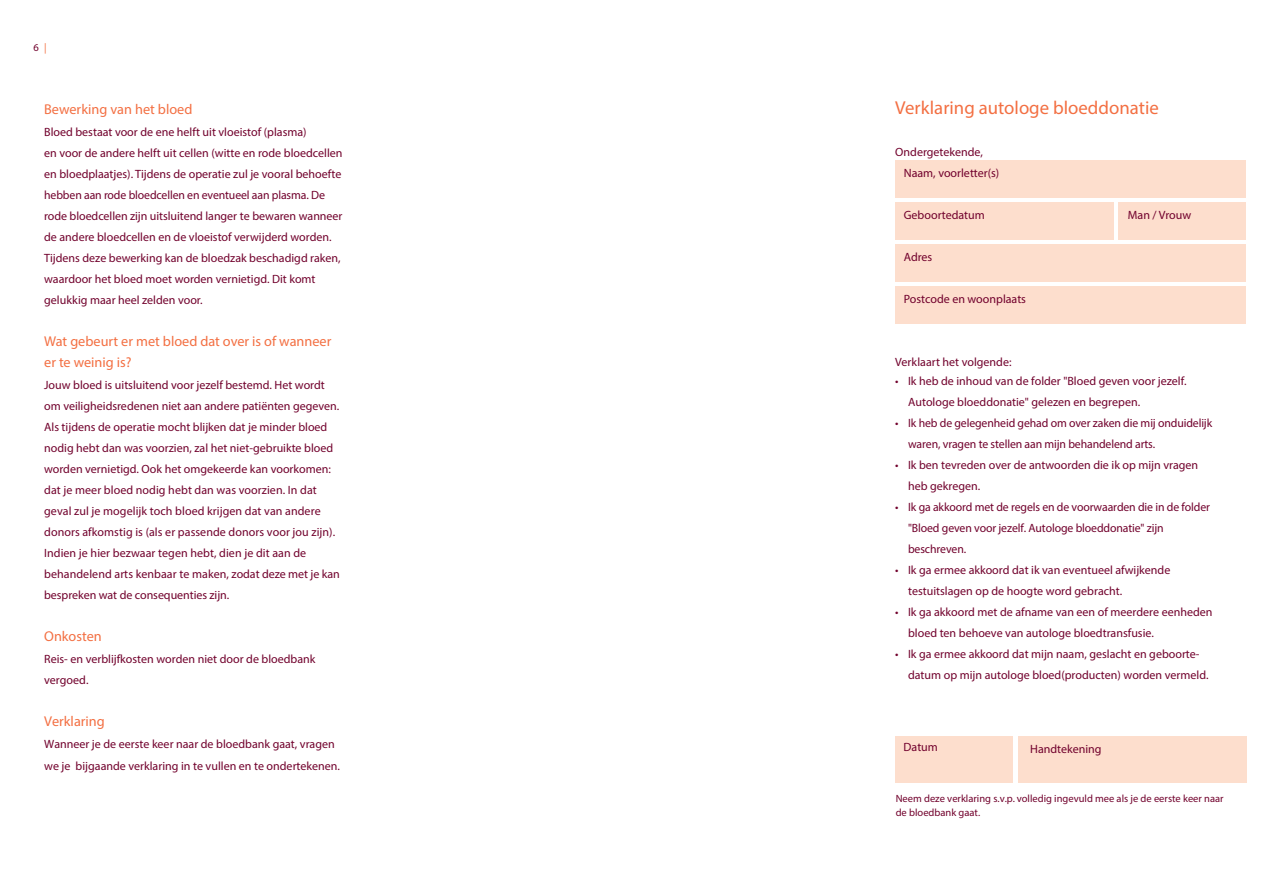
<style>
.page{position:relative;width:1276px;height:893px;background:#fff}
.page>*{position:absolute;margin:0;border:0;box-sizing:border-box;transform-origin:0 0}
.t1{font:18.75px "Myriad Pro";color:#f36f42}
.t2{font:14.25px/21px "Myriad Pro";color:#f36f42}
.t3{font:12px/21px "Myriad Pro";color:#71002c}
.t4{font:10.5px/13.5px "Myriad Pro";color:#71002c}
.s1{color:#f36f42}
</style>
<div class="page">
<div style="left:1118px;top:202px;width:128px;height:38px;background:#fddecd"></div>
<div style="left:895px;top:160px;width:351px;height:38px;background:#fddecd"></div>
<div style="left:895px;top:244px;width:351px;height:38px;background:#fddecd"></div>
<div style="left:895px;top:286px;width:351px;height:38px;background:#fddecd"></div>
<div style="left:895px;top:202px;width:218px;height:38px;background:#fddecd"></div>
<div style="left:895px;top:736px;width:118px;height:47px;background:#fddecd"></div>
<div style="left:1018px;top:736px;width:228px;height:47px;background:#fddecd"></div>
<p class="t4" style="left:34px;top:40px;width:15px">6 <span class="s1">|</span></p>
<p class="t2" style="left:44px;top:98px;width:150px">Bewerking van het bloed</p>
<p class="t3" style="left:44px;top:121px;width:300px">Bloed bestaat voor de ene helft uit vloeistof (plasma)<br>en voor de andere helft uit cellen (witte en rode bloedcellen en bloedplaatjes). Tijdens de operatie zul je vooral behoefte hebben aan rode bloedcellen en eventueel aan plasma. De rode bloedcellen zijn uitsluitend langer te bewaren wanneer de andere bloedcellen en de vloeistof verwijderd worden.<br>Tijdens deze bewerking kan de bloedzak beschadigd raken, waardoor het bloed moet worden vernietigd. Dit komt gelukkig maar heel zelden voor.</p>
<p class="t2" style="left:44px;top:330px;width:289px">Wat gebeurt er met bloed dat over is of wanneer er te weinig is?</p>
<p class="t3" style="left:44px;top:374px;width:297px">Jouw bloed is uitsluitend voor jezelf bestemd. Het wordt om veiligheidsredenen niet aan andere patiënten gegeven.<br>Als tijdens de operatie mocht blijken dat je minder bloed nodig hebt dan was voorzien, zal het niet-gebruikte bloed worden vernietigd. Ook het omgekeerde kan voorkomen: dat je meer bloed nodig hebt dan was voorzien. In dat geval zul je mogelijk toch bloed krijgen dat van andere donors afkomstig is (als er passende donors voor jou zijn).<br>Indien je hier bezwaar tegen hebt, dien je dit aan de behandelend arts kenbaar te maken, zodat deze met je kan bespreken wat de consequenties zijn.</p>
<p class="t2" style="left:44px;top:625px;width:59px">Onkosten</p>
<p class="t3" style="left:44px;top:648px;width:273px">Reis- en verblijfkosten worden niet door de bloedbank vergoed.</p>
<p class="t2" style="left:44px;top:710px;width:62px">Verklaring</p>
<p class="t3" style="left:44px;top:732px;width:297px;line-height:22px">Wanneer je de eerste keer naar de bloedbank gaat, vragen we je bijgaande verklaring in te vullen en te ondertekenen.</p>
<h1 class="t1" style="left:895px;top:96px;width:265px">Verklaring autologe bloeddonatie</h1>
<p class="t3" style="left:904px;top:141px;width:97px;text-indent:-9px">Ondergetekende,<br>Naam, voorletter(s)</p>
<p class="t3" style="left:904px;top:204px;width:83px">Geboortedatum</p>
<p class="t3" style="left:1128px;top:204px;width:65px">Man / Vrouw</p>
<p class="t3" style="left:904px;top:246px;width:30px">Adres</p>
<p class="t3" style="left:904px;top:288px;width:124px">Postcode en woonplaats</p>
<p class="t3" style="left:895px;top:351px;width:118px">Verklaart het volgende:</p>
<p class="t3" style="left:908px;top:371px;width:280px;text-indent:-13px">• Ik heb de inhoud van de folder "Bloed geven voor jezelf.<br>Autologe bloeddonatie" gelezen en begrepen.</p>
<p class="t3" style="left:908px;top:413px;width:306px;text-indent:-13px">• Ik heb de gelegenheid gehad om over zaken die mij onduidelijk waren, vragen te stellen aan mijn behandelend arts.</p>
<p class="t3" style="left:908px;top:455px;width:292px;text-indent:-13px">• Ik ben tevreden over de antwoorden die ik op mijn vragen heb gekregen.</p>
<p class="t3" style="left:908px;top:497px;width:303px;text-indent:-13px">• Ik ga akkoord met de regels en de voorwaarden die in de folder "Bloed geven voor jezelf. Autologe bloeddonatie" zijn beschreven.</p>
<p class="t3" style="left:908px;top:560px;width:264px;text-indent:-13px">• Ik ga ermee akkoord dat ik van eventueel afwijkende testuitslagen op de hoogte word gebracht.</p>
<p class="t3" style="left:908px;top:602px;width:306px;text-indent:-13px">• Ik ga akkoord met de afname van een of meerdere eenheden bloed ten behoeve van autologe bloedtransfusie.</p>
<p class="t3" style="left:908px;top:644px;width:302px;text-indent:-13px">• Ik ga ermee akkoord dat mijn naam, geslacht en geboorte&shy;datum op mijn autologe bloed(producten) worden vermeld.</p>
<p class="t3" style="left:1030px;top:738px;width:73px">Handtekening</p>
<p class="t4" style="left:895px;top:792px;width:329px">Neem deze verklaring s.v.p. volledig ingevuld mee als je de eerste keer naar de bloedbank gaat.</p>
</div>
